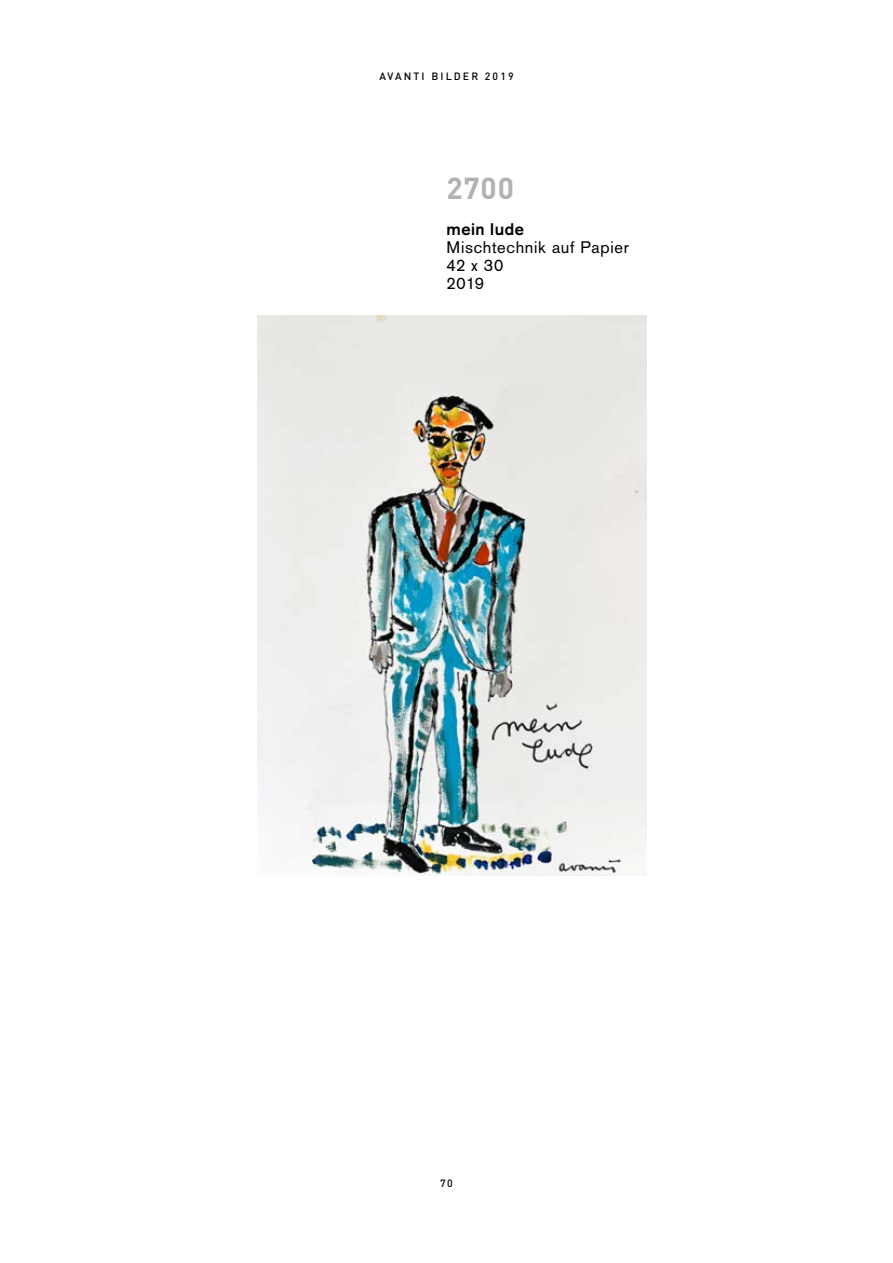
<style>
.page{position:relative;width:893px;height:1263px;background:#fff}
.page>*{position:absolute;margin:0;border:0;box-sizing:border-box;transform-origin:0 0}
.t1{font:700 30px "DIN";color:#b1b2b4}
.t2{font:16.5px/18px "Akzidenz Grotesk";letter-spacing:.04em;color:#000}
.t3{font:700 16.5px "Akzidenz Grotesk";letter-spacing:.03em;color:#000}
.t4{font:500 10.5px "DIN";letter-spacing:.2em;color:#000}
</style>
<div class="page">
<img style="left:257px;top:315px;width:390px;height:561px">
<p class="t4" style="left:379px;top:70px;width:136px">AVANTI BILDER 2019</p>
<h1 class="t1" style="left:446px;top:171px;width:69px">2700</h1>
<p class="t3" style="left:446px;top:223px;width:79px">mein lude</p>
<p class="t2" style="left:446px;top:240px;width:184px">Mischtechnik auf Papier<br>42 x 30<br>2019</p>
<p class="t4" style="left:440px;top:1177px;width:14px">70</p>
</div>
